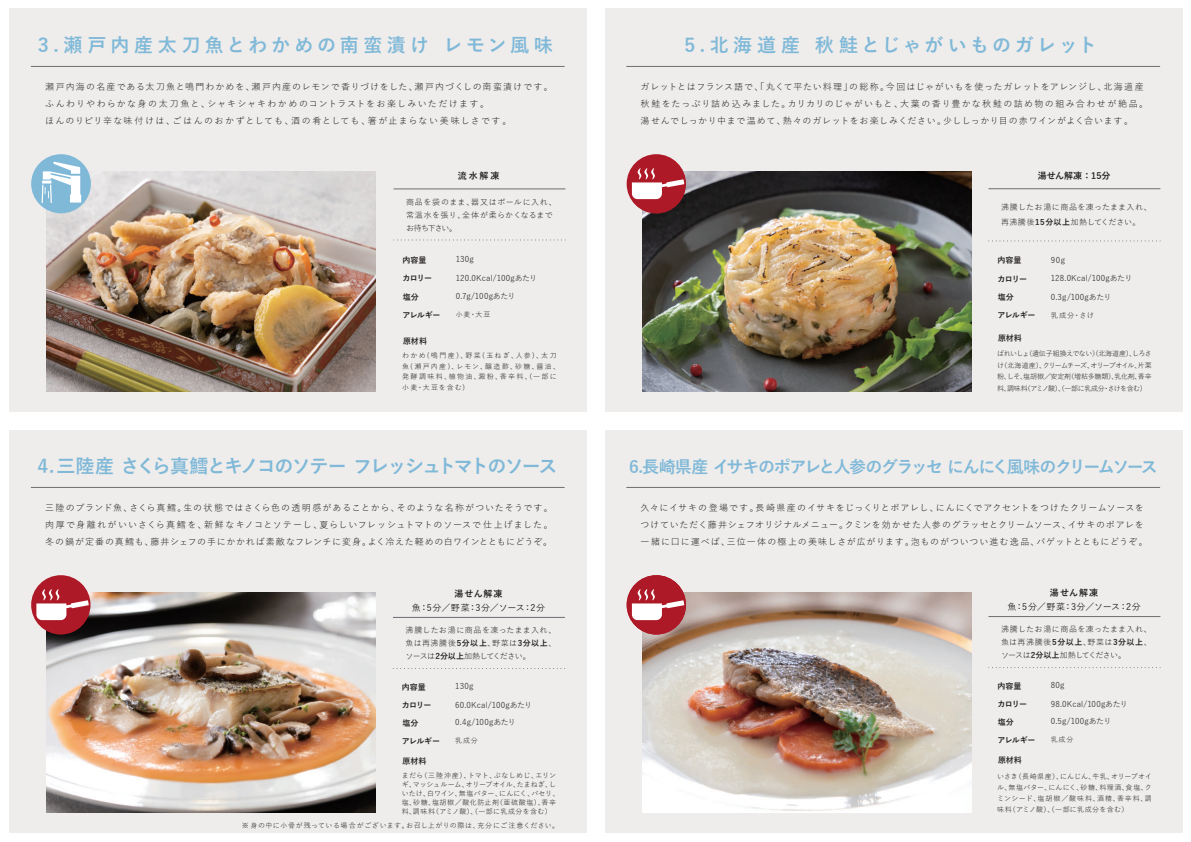
<style>
.page{position:relative;width:1191px;height:842px;background:#fff}
.page>*{position:absolute;margin:0;border:0;box-sizing:border-box;transform-origin:0 0}
.t1{font:700 19px "Yu Gothic";letter-spacing:-.095em;color:#80b9d8}
.t2{font:700 19px "Yu Gothic";letter-spacing:.215em;color:#80b9d8}
.t3{font:700 19px "Yu Gothic";letter-spacing:.175em;color:#80b9d8}
.t4{font:700 17px "Yu Gothic";letter-spacing:-.1em;color:#80b9d8}
.t5{font:9px/17px "Yu Gothic";letter-spacing:.09em;color:#231f20}
.t6{font:9px/17px "Yu Gothic";letter-spacing:.07em;color:#231f20}
.t7{font:9px/17px "Yu Gothic";letter-spacing:.125em;color:#231f20}
.t8{font:500 9px "Yu Gothic";letter-spacing:.07em;color:#231f20}
.t9{font:700 9px "Yu Gothic";letter-spacing:.085em;color:#231f20}
.t10{font:700 9px "Yu Gothic";color:#231f20}
.t11{font:8px/13px "Yu Gothic";letter-spacing:.025em;color:#231f20;text-align:justify}
.t12{font:8px/13px "Yu Gothic";letter-spacing:.045em;color:#231f20}
.t13{font:700 8px "Yu Gothic";letter-spacing:-.025em;color:#231f20}
.t14{font:8px "Yu Gothic";letter-spacing:-.01em;color:#231f20}
.t15{font:8px "Yu Gothic";letter-spacing:-.02em;color:#231f20}
.t16{font:7.3px "Yu Gothic";color:#231f20}
.t17{font:7px/11.5px "Yu Gothic";letter-spacing:.055em;color:#231f20;text-align:justify}
.t18{font:7px/9px "Yu Gothic";letter-spacing:.025em;color:#231f20}
.t19{font:7px/10.5px "Yu Gothic";letter-spacing:.19em;color:#231f20}
.t20{font:7px "Yu Gothic";letter-spacing:.075em;color:#231f20}
.s1{font-weight:700}
</style>
<div class="page">
<div style="left:9px;top:9px;width:1173px;height:824px;background:#efedec"></div>
<div style="left:587px;top:0;width:17px;height:842px;background:#fff"></div>
<div style="left:0;top:412px;width:1191px;height:17px;background:#fff"></div>
<img style="left:47px;top:172px;width:329px;height:220px">
<hr style="left:31px;top:66px;width:533px;height:1px;background:#6c6d70">
<div style="left:31px;top:154px;width:60px;height:59px;background:#80b9d8;border-radius:50%"></div>
<svg style="left:42px;top:162px;width:39px;height:41px"></svg>
<svg style="left:394px;top:240px;width:172px;height:1px"></svg>
<hr style="left:394px;top:189px;width:171px;height:1px;background:#6c6d70">
<img style="left:642px;top:172px;width:329px;height:220px">
<hr style="left:626px;top:66px;width:534px;height:1px;background:#6c6d70">
<div style="left:626px;top:154px;width:60px;height:60px;background:#ad1926;border-radius:50%"></div>
<svg style="left:632px;top:168px;width:52px;height:31px"></svg>
<svg style="left:988px;top:240px;width:173px;height:1px"></svg>
<hr style="left:988px;top:189px;width:172px;height:1px;background:#6c6d70">
<img style="left:47px;top:593px;width:329px;height:220px">
<hr style="left:31px;top:487px;width:533px;height:1px;background:#6c6d70">
<div style="left:31px;top:575px;width:59px;height:59px;background:#ad1926;border-radius:50%"></div>
<svg style="left:36px;top:589px;width:53px;height:31px"></svg>
<svg style="left:393px;top:668px;width:172px;height:1px"></svg>
<hr style="left:393px;top:617px;width:171px;height:1px;background:#6c6d70">
<img style="left:642px;top:593px;width:329px;height:220px">
<hr style="left:626px;top:487px;width:534px;height:1px;background:#6c6d70">
<div style="left:626px;top:575px;width:60px;height:59px;background:#ad1926;border-radius:50%"></div>
<svg style="left:632px;top:589px;width:52px;height:31px"></svg>
<svg style="left:988px;top:667px;width:173px;height:1px"></svg>
<hr style="left:988px;top:616px;width:172px;height:1px;background:#6c6d70">
<h1 class="t2" style="left:38px;top:34px;width:516px">3.瀬戸内産太刀魚とわかめの南蛮漬け レモン風味</h1>
<p class="t7" style="left:45px;top:77px;width:509px">瀬戸内海の名産である太刀魚と鳴門わかめを、瀬戸内産のレモンで香りづけをした、瀬戸内づくしの南蛮漬けです。ふんわりやわらかな身の太刀魚と、シャキシャキわかめのコントラストをお楽しみいただけます。<br>ほんのりピリ辛な味付けは、ごはんのおかずとしても、酒の肴としても、箸が止まらない美味しさです。</p>
<p class="t9" style="left:458px;top:171px;width:43px">流水解凍</p>
<p class="t12" style="left:406px;top:194px;width:152px">商品を袋のまま、器又はボールに入れ、常温水を張り、全体が柔らかくなるまでお待ち下さい。</p>
<p class="t13" style="left:402px;top:255px;width:26px">内容量</p>
<p class="t11" style="left:456px;top:252px;width:20px">130g</p>
<p class="t13" style="left:402px;top:274px;width:31px">カロリー</p>
<p class="t11" style="left:456px;top:270px;width:83px">120.0Kcal/100gあたり</p>
<p class="t13" style="left:403px;top:292px;width:18px">塩分</p>
<p class="t15" style="left:456px;top:289px;width:61px">0.7g/100gあたり</p>
<p class="t13" style="left:402px;top:310px;width:40px">アレルギー</p>
<p class="t17" style="left:456px;top:308px;width:36px">小麦・大豆</p>
<p class="t13" style="left:403px;top:336px;width:25px">原材料</p>
<p class="t19" style="left:402px;top:350px;width:159px">わかめ(鳴門産)、野菜(玉ねぎ、人参)、太刀魚(瀬戸内産)、レモン、醸造酢、砂糖、醤油、発酵調味料、植物油、澱粉、香辛料、(一部に小麦・大豆を含む)</p>
<h1 class="t1" style="left:37px;top:455px;width:521px">4. 三陸産 さくら真鱈とキノコのソテー フレッシュトマトのソース</h1>
<p class="t5" style="left:45px;top:498px;width:509px;text-align:justify">三陸のブランド魚、さくら真鱈。生の状態ではさくら色の透明感があることから、そのような名称がついたそうです。肉厚で身離れがいいさくら真鱈を、新鮮なキノコとソテーし、夏らしいフレッシュトマトのソースで仕上げました。冬の鍋が定番の真鱈も、藤井シェフの手にかかれば素敵なフレンチに変身。よく冷えた軽めの白ワインとともにどうぞ。</p>
<p class="t9" style="left:454px;top:589px;width:50px">湯せん解凍</p>
<p class="t11" style="left:405px;top:623px;width:152px">沸騰したお湯に商品を凍ったまま入れ、魚は再沸騰後<span class="s1">5分以上</span>、野菜は<span class="s1">3分以上</span>、ソースは<span class="s1">2分以上</span>加熱してください。</p>
<p class="t8" style="left:412px;top:600px;width:135px">魚：5分／野菜：3分／ソース：2分</p>
<p class="t13" style="left:402px;top:682px;width:26px">内容量</p>
<p class="t11" style="left:455px;top:679px;width:20px">130g</p>
<p class="t13" style="left:402px;top:701px;width:31px">カロリー</p>
<p class="t11" style="left:455px;top:697px;width:79px">60.0Kcal/100gあたり</p>
<p class="t13" style="left:402px;top:718px;width:18px">塩分</p>
<p class="t14" style="left:455px;top:715px;width:62px">0.4g/100gあたり</p>
<p class="t13" style="left:402px;top:736px;width:40px">アレルギー</p>
<p class="t17" style="left:455px;top:734px;width:24px">乳成分</p>
<p class="t13" style="left:402px;top:757px;width:25px">原材料</p>
<p class="t18" style="left:402px;top:770px;width:159px">まだら（三陸沖産）、トマト、ぶなしめじ、エリンギ、マッシュルーム、オリーブオイル、たまねぎ、しいたけ、白ワイン、無塩バター、にんにく、パセリ、塩、砂糖、塩胡椒／酸化防止剤（亜硫酸塩）、香辛料、調味料（アミノ酸）、（一部に乳成分を含む）</p>
<p class="t20" style="left:242px;top:819px;width:319px">※ 身の中に小骨が残っている場合がございます。お召し上がりの際は、充分にご注意ください。</p>
<h1 class="t3" style="left:684px;top:34px;width:414px">5.北海道産 秋鮭とじゃがいものガレット</h1>
<p class="t5" style="left:640px;top:77px;width:509px">ガレットとはフランス語で、「丸くて平たい料理」の総称。今回はじゃがいもを使ったガレットをアレンジし、北海道産秋鮭をたっぷり詰め込みました。カリカリのじゃがいもと、大葉の香り豊かな秋鮭の詰め物の組み合わせが絶品。湯せんでしっかり中まで温めて、熱々のガレットをお楽しみください。少ししっかり目の赤ワインがよく合います。</p>
<p class="t10" style="left:1037px;top:170px;width:74px">湯せん解凍 ：15分</p>
<p class="t12" style="left:1001px;top:199px;width:152px;line-height:15px">沸騰したお湯に商品を凍ったまま入れ、再沸騰後<span class="s1">15分以上</span>加熱してください。</p>
<p class="t13" style="left:997px;top:256px;width:26px">内容量</p>
<p class="t11" style="left:1050px;top:252px;width:16px">90g</p>
<p class="t13" style="left:997px;top:274px;width:31px">カロリー</p>
<p class="t11" style="left:1050px;top:271px;width:83px">128.0Kcal/100gあたり</p>
<p class="t13" style="left:998px;top:293px;width:18px">塩分</p>
<p class="t14" style="left:1050px;top:289px;width:62px">0.3g/100gあたり</p>
<p class="t13" style="left:997px;top:311px;width:40px">アレルギー</p>
<p class="t16" style="left:1050px;top:308px;width:45px">乳成分・さけ</p>
<p class="t13" style="left:998px;top:333px;width:25px">原材料</p>
<p class="t17" style="left:997px;top:347px;width:156px">ばれいしょ（遺伝子組換えでない）（北海道産）、しろさけ（北海道産）、クリームチーズ、オリーブオイル、片栗粉、しそ、塩胡椒／安定剤（増粘多糖類）、乳化剤、香辛料、調味料（アミノ酸）、（一部に乳成分・さけを含む）</p>
<h2 class="t4" style="left:629px;top:457px;width:530px">6.長崎県産 イサキのポアレと人参のグラッセ にんにく風味のクリームソース</h2>
<p class="t6" style="left:640px;top:498px;width:508px">久々にイサキの登場です。長崎県産のイサキをじっくりとポアレし、にんにくでアクセントをつけたクリームソースをつけていただく藤井シェフオリジナルメニュー。クミンを効かせた人参のグラッセとクリームソース、イサキのポアレを一緒に口に運べば、三位一体の極上の美味しさが広がります。泡ものがついつい進む逸品、バゲットとともにどうぞ。</p>
<p class="t9" style="left:1050px;top:588px;width:50px">湯せん解凍</p>
<p class="t11" style="left:1001px;top:622px;width:152px">沸騰したお湯に商品を凍ったまま入れ、魚は再沸騰後<span class="s1">5分以上</span>、野菜は<span class="s1">3分以上</span>、ソースは<span class="s1">2分以上</span>加熱してください。</p>
<p class="t8" style="left:1007px;top:599px;width:135px">魚：5分／野菜：3分／ソース：2分</p>
<p class="t13" style="left:997px;top:681px;width:26px">内容量</p>
<p class="t11" style="left:1050px;top:678px;width:15px">80g</p>
<p class="t13" style="left:997px;top:700px;width:31px">カロリー</p>
<p class="t11" style="left:1050px;top:696px;width:79px">98.0Kcal/100gあたり</p>
<p class="t13" style="left:998px;top:717px;width:18px">塩分</p>
<p class="t14" style="left:1050px;top:714px;width:62px">0.5g/100gあたり</p>
<p class="t13" style="left:997px;top:735px;width:40px">アレルギー</p>
<p class="t17" style="left:1050px;top:733px;width:24px">乳成分</p>
<p class="t13" style="left:998px;top:756px;width:25px">原材料</p>
<p class="t17" style="left:997px;top:770px;width:156px;line-height:11px">いさき（長崎県産）、にんじん、牛乳、オリーブオイル、無塩バター、にんにく、砂糖、料理酒、食塩、クミンシード、塩胡椒／酸味料、酒精、香辛料、調味料（アミノ酸）、（一部に乳成分を含む）</p>
</div>
